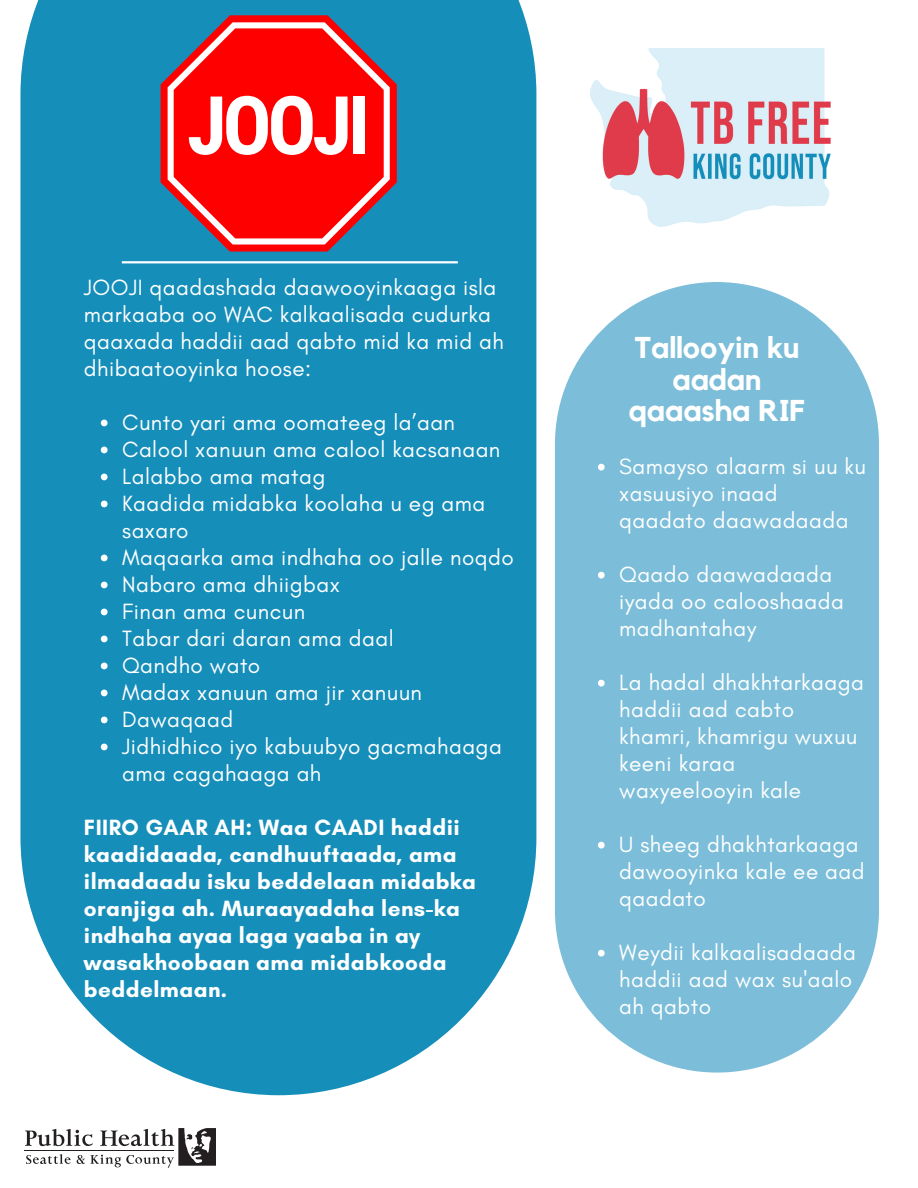
<style>
.page{position:relative;width:918px;height:1188px;background:#fff}
.page>*{position:absolute;margin:0;border:0;box-sizing:border-box;transform-origin:0 0}
.t1{font:700 81px "Roboto Condensed";letter-spacing:-.05em;color:#fff}
.t2{font:700 30px/31.5px "Kollektif";color:#fff;text-align:center}
.t3{font:22.5px/27px "Glacial Indifference";letter-spacing:.02em;color:#fff}
.t4{font:700 22.5px/27px "Glacial Indifference";letter-spacing:.02em;color:#fff}
</style>
<div class="page">
<div style="left:555px;top:282px;width:324px;height:791px;background:#7cbed9;border-radius:162px"></div>
<div style="left:20px;top:0;width:516px;height:1095px;background:#168eba"></div>
<hr style="left:122px;top:261px;width:336px;height:2px;background:#fff">
<img style="left:591px;top:48px;width:240px;height:178px">
<svg style="left:25px;top:1128px;width:191px;height:40px"></svg>
<hr style="left:25px;top:1150px;width:149px;height:1px;background:#231f20">
<svg style="left:161px;top:15px;width:236px;height:237px;fill:#168eba"></svg>
<svg style="left:168px;top:22px;width:222px;height:223px;fill:#f00"></svg>
<svg style="left:598px;top:464px;width:7px;height:7px"></svg>
<svg style="left:598px;top:572px;width:7px;height:7px"></svg>
<svg style="left:598px;top:680px;width:7px;height:7px"></svg>
<svg style="left:598px;top:842px;width:7px;height:7px"></svg>
<svg style="left:598px;top:950px;width:7px;height:7px"></svg>
<div style="left:180px;top:92px;width:197px;height:82px;background:#f00"></div>
<svg style="left:101px;top:420px;width:7px;height:6px"></svg>
<svg style="left:101px;top:447px;width:7px;height:6px"></svg>
<svg style="left:101px;top:474px;width:7px;height:6px"></svg>
<svg style="left:101px;top:501px;width:7px;height:6px"></svg>
<svg style="left:101px;top:555px;width:7px;height:6px"></svg>
<svg style="left:101px;top:582px;width:7px;height:6px"></svg>
<svg style="left:101px;top:609px;width:7px;height:6px"></svg>
<svg style="left:101px;top:636px;width:7px;height:6px"></svg>
<svg style="left:101px;top:663px;width:7px;height:6px"></svg>
<svg style="left:101px;top:690px;width:7px;height:6px"></svg>
<svg style="left:101px;top:717px;width:7px;height:6px"></svg>
<svg style="left:101px;top:744px;width:7px;height:6px"></svg>
<p class="t1" style="left:187px;top:79px;width:184px">JOOJI</p>
<p class="t3" style="left:84px;top:273px;width:422px">JOOJI qaadashada daawooyinkaaga isla markaaba oo WAC kalkaalisada cudurka qaaxada haddii aad qabto mid ka mid ah dhibaatooyinka hoose:</p>
<p class="t3" style="left:122px;top:408px;width:334px">Cunto yari ama oomateeg la’aan</p>
<p class="t3" style="left:122px;top:435px;width:380px">Calool xanuun ama calool kacsanaan</p>
<p class="t3" style="left:122px;top:462px;width:205px">Lalabbo ama matag</p>
<p class="t3" style="left:122px;top:489px;width:365px">Kaadida midabka koolaha u eg ama saxaro</p>
<p class="t3" style="left:122px;top:543px;width:393px">Maqaarka ama indhaha oo jalle noqdo</p>
<p class="t3" style="left:122px;top:570px;width:219px">Nabaro ama dhiigbax</p>
<p class="t3" style="left:122px;top:597px;width:185px">Finan ama cuncun</p>
<p class="t3" style="left:122px;top:624px;width:273px">Tabar dari daran ama daal</p>
<p class="t3" style="left:122px;top:651px;width:140px">Qandho wato</p>
<p class="t3" style="left:122px;top:678px;width:301px">Madax xanuun ama jir xanuun</p>
<p class="t3" style="left:122px;top:705px;width:112px">Dawaqaad</p>
<p class="t3" style="left:122px;top:732px;width:381px">Jidhidhico iyo kabuubyo gacmahaaga ama cagahaaga ah</p>
<p class="t4" style="left:84px;top:813px;width:394px">FIIRO GAAR AH: Waa CAADI haddii kaadidaada, candhuuftaada, ama ilmadaadu isku beddelaan midabka oranjiga ah. Muraayadaha lens-ka indhaha ayaa laga yaaba in ay wasakhoobaan ama midabkooda beddelmaan.</p>
<p class="t2" style="left:634px;top:333px;width:167px">Tallooyin ku aadan</p>
<p class="t2" style="left:629px;top:396px;width:177px">qaaasha RIF</p>
<p class="t3" style="left:619px;top:453px;width:248px">Samayso alaarm si uu ku xasuusiyo inaad qaadato daawadaada</p>
<p class="t3" style="left:619px;top:561px;width:226px">Qaado daawadaada iyada oo calooshaada madhantahay</p>
<p class="t3" style="left:619px;top:669px;width:246px">La hadal dhakhtarkaaga haddii aad cabto khamri, khamrigu wuxuu keeni karaa waxyeelooyin kale</p>
<p class="t3" style="left:619px;top:831px;width:247px">U sheeg dhakhtarkaaga dawooyinka kale ee aad qaadato</p>
<p class="t3" style="left:619px;top:939px;width:238px">Weydii kalkaalisadaada haddii aad wax su'aalo ah qabto</p>
</div>
